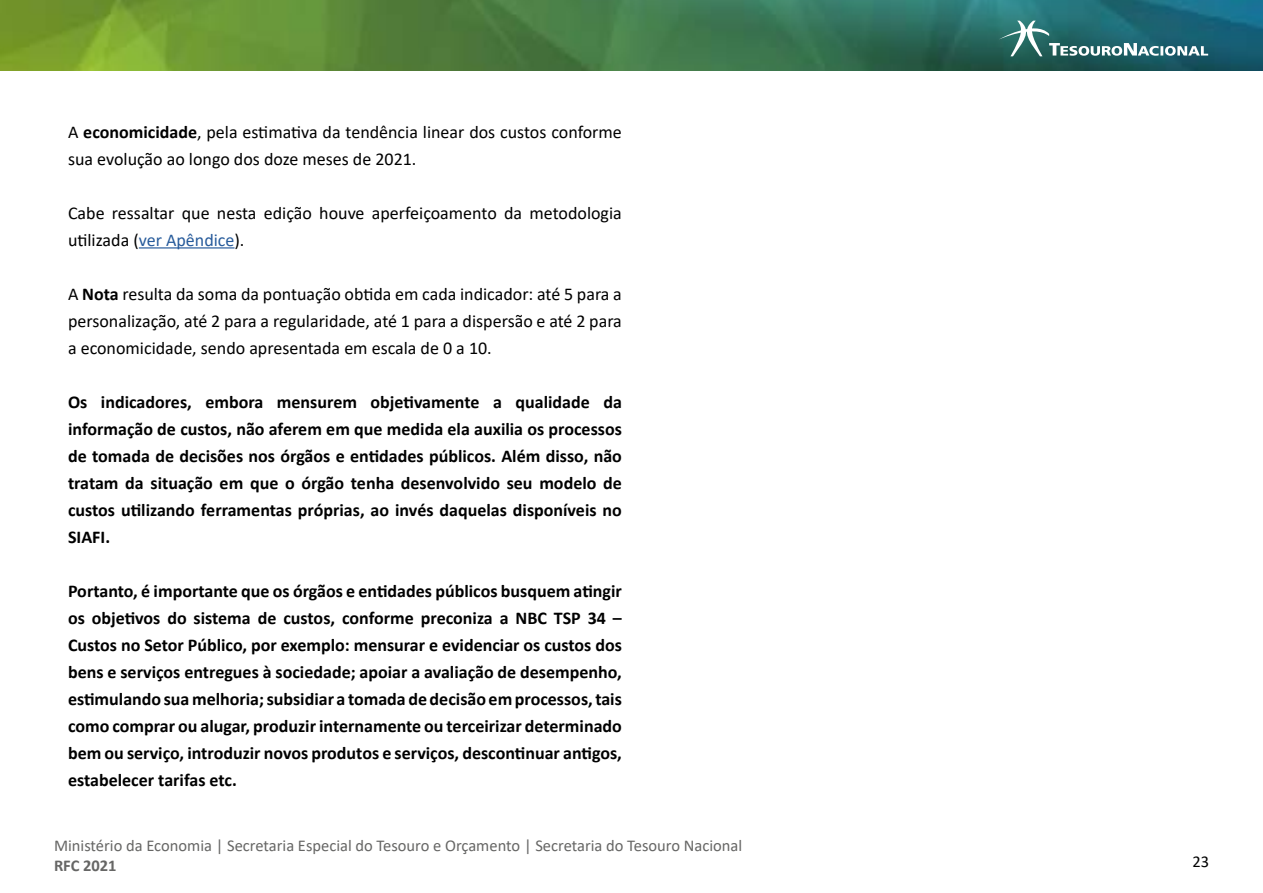
<style>
.page{position:relative;width:1263px;height:893px;background:#fff}
.page>*{position:absolute;margin:0;border:0;box-sizing:border-box;transform-origin:0 0}
.t1{font:700 18px/27px "Calibri";color:#000;text-align:justify}
.t2{font:18px/27px "Calibri";color:#000}
.t3{font:16.5px "Calibri";color:#666665}
.t4{font:700 16.5px "Calibri";color:#666665}
.t5{font:16.5px "Calibri";color:#000}
.s1{font-weight:700}
.s2{color:#275b9b}
</style>
<div class="page">
<img style="left:0;top:0;width:1263px;height:70px">
<svg style="left:999px;top:19px;width:209px;height:37px;background:#437e84"></svg>
<hr style="left:139px;top:247px;width:96px;height:1px;background:#275b9b">
<p class="t2" style="left:68px;top:118px;width:555px">A <span class="s1">economicidade</span>, pela estimativa da tendência linear dos custos conforme sua evolução ao longo dos doze meses de 2021.</p>
<p class="t2" style="left:68px;top:199px;width:555px">Cabe ressaltar que nesta edição houve aperfeiçoamento da metodologia utilizada (<span class="s2">ver Apêndice</span>).</p>
<p class="t2" style="left:68px;top:280px;width:555px;text-align:justify">A <span class="s1">Nota</span> resulta da soma da pontuação obtida em cada indicador: até 5 para a personalização, até 2 para a regularidade, até 1 para a dispersão e até 2 para a economicidade, sendo apresentada em escala de 0 a 10.</p>
<p class="t1" style="left:68px;top:388px;width:555px">Os indicadores, embora mensurem objetivamente a qualidade da informação de custos, não aferem em que medida ela auxilia os processos de tomada de decisões nos órgãos e entidades públicos. Além disso, não tratam da situação em que o órgão tenha desenvolvido seu modelo de custos utilizando ferramentas próprias, ao invés daquelas disponíveis no SIAFI.</p>
<p class="t1" style="left:68px;top:577px;width:555px">Portanto, é importante que os órgãos e entidades públicos busquem atingir os objetivos do sistema de custos, conforme preconiza a NBC TSP 34 – Custos no Setor Público, por exemplo: mensurar e evidenciar os custos dos bens e serviços entregues à sociedade; apoiar a avaliação de desempenho, estimulando sua melhoria; subsidiar a tomada de decisão em processos, tais como comprar ou alugar, produzir internamente ou terceirizar determinado bem ou serviço, introduzir novos produtos e serviços, descontinuar antigos, estabelecer tarifas etc.</p>
<p class="t3" style="left:54px;top:834px;width:690px">Ministério da Economia | Secretaria Especial do Tesouro e Orçamento | Secretaria do Tesouro Nacional</p>
<p class="t4" style="left:54px;top:854px;width:64px">RFC 2021</p>
<p class="t5" style="left:1192px;top:850px;width:18px">23</p>
</div>
